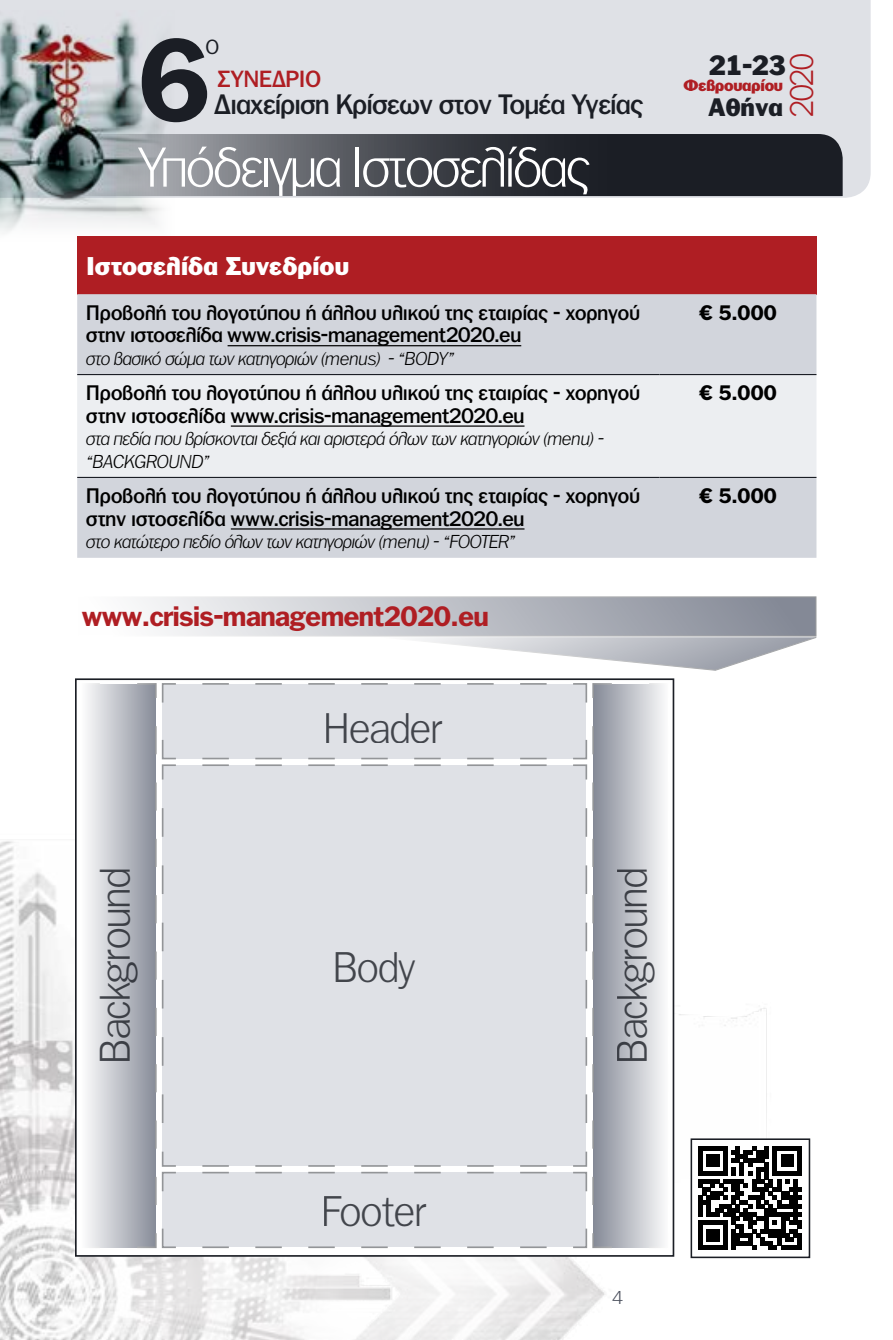
<style>
.page{position:relative;width:893px;height:1340px;background:#fff}
.page>*{position:absolute;margin:0;border:0;box-sizing:border-box;transform-origin:0 0}
.t1{font:700 112.73px "PF Franklin Gothic";color:#1b1e25}
.t2{font:300 54px "PF Franklin Gothic";letter-spacing:-.02em;color:#fff}
.t3{font:300 41.18px "PF Franklin Gothic";color:#1b1e25}
.t4{font:300 31.72px "PF Franklin Gothic";color:#af1e23;scale:.9 1}
.t5{font:27px "PF Franklin Gothic Med";letter-spacing:-.01em;color:#1b1e25}
.t6{font:700 27px "PF Franklin Gothic";letter-spacing:-.02em;color:#af1e23}
.t7{font:900 27px "PF Franklin Gothic";color:#1b1e25}
.t8{font:900 24.75px "PF Franklin Gothic";letter-spacing:.01em;color:#fff}
.t9{font:900 24.3px "PF Franklin Gothic";color:#1b1e25}
.t10{font:22.5px "PF Franklin Gothic Med";color:#af1e23}
.t11{font:20.25px/22.5px "PF Franklin Gothic Med";letter-spacing:.005em;color:#000}
.t12{font:700 20.25px "PF Franklin Gothic";letter-spacing:.015em;color:#000}
.t13{font:19.8px "PF Franklin Gothic";color:#1b1e25}
.t14{font:italic 300 18px/22.5px "PF Franklin Gothic";letter-spacing:-.005em;color:#000}
.t15{font:300 18px "PF Franklin Gothic";color:#4b505d}
.t16{font:900 15.75px "PF Franklin Gothic";letter-spacing:-.015em;color:#af1e23}
</style>
<div class="page">
<div style="left:179px;top:0;width:692px;height:198px;background:#dfe1e6"></div>
<div style="left:0;top:0;width:179px;height:247px;background:#dfe1e6"></div>
<img style="left:0;top:18px;width:179px;height:219px">
<svg style="left:51px;top:134px;width:792px;height:62px;background:#474b51"></svg>
<img style="left:0;top:237px;width:772px;height:1102px">
<svg style="left:380px;top:636px;width:437px;height:35px"></svg>
<div style="left:691px;top:1139px;width:118px;height:118px;background:#fff"></div>
<svg style="left:698px;top:1146px;width:104px;height:103px"></svg>
<div style="left:691px;top:1138px;width:119px;height:120px;border:2px solid #1b1e25"></div>
<div style="left:77px;top:596px;width:739px;height:40px;background:linear-gradient(to right,#fff,#808593);border:1px solid #939598"></div>
<div style="left:77px;top:236px;width:739px;height:58px;background:#af1e23"></div>
<div style="left:77px;top:294px;width:739px;height:264px;background:#d2d5dc"></div>
<div style="left:77px;top:375px;width:739px;height:102px;background:#eceef1"></div>
<hr style="left:77px;top:374px;width:583px;height:1px;background:#1b1e25">
<hr style="left:660px;top:374px;width:156px;height:1px;background:#1b1e25">
<hr style="left:77px;top:477px;width:583px;height:1px;background:#1b1e25">
<hr style="left:660px;top:477px;width:156px;height:1px;background:#1b1e25">
<hr style="left:228px;top:345px;width:293px;height:1px;background:#000">
<hr style="left:231px;top:425px;width:293px;height:2px;background:#000">
<hr style="left:231px;top:528px;width:293px;height:1px;background:#000">
<div style="left:75px;top:678px;width:599px;height:578px;background:#fff;border:2px solid #1b1e25"></div>
<svg style="left:87px;top:683px;width:577px;height:565px;background:#d7d9de"></svg>
<h1 class="t1" style="left:138px;top:14px;width:74px">6</h1>
<p class="t13" style="left:206px;top:36px;width:15px">Ο</p>
<p class="t10" style="left:218px;top:66px;width:104px">ΣΥΝΕΔΡΙΟ</p>
<h3 class="t5" style="left:214px;top:89px;width:431px">Διαχείριση Κρίσεων στον Τομέα Υγείας</h3>
<h2 class="t2" style="left:137px;top:137px;width:454px">Υπόδειγμα Ιστοσελίδας</h2>
<p class="t8" style="left:86px;top:251px;width:264px">Ιστοσελίδα Συνεδρίου</p>
<p class="t11" style="left:86px;top:301px;width:555px">Προβολή του λογοτύπου ή άλλου υλικού της εταιρίας - χορηγού στην ιστοσελίδα www.crisis-management2020.eu</p>
<p class="t14" style="left:86px;top:347px;width:369px">στο βασικό σώμα των κατηγοριών (menus) - “BODY”</p>
<p class="t11" style="left:86px;top:382px;width:555px">Προβολή του λογοτύπου ή άλλου υλικού της εταιρίας - χορηγού στην ιστοσελίδα www.crisis-management2020.eu</p>
<p class="t14" style="left:86px;top:427px;width:519px">στα πεδία που βρίσκονται δεξιά και αριστερά όλων των κατηγοριών (menu) - “BACKGROUND”</p>
<p class="t11" style="left:86px;top:484px;width:555px">Προβολή του λογοτύπου ή άλλου υλικού της εταιρίας - χορηγού στην ιστοσελίδα www.crisis-management2020.eu</p>
<p class="t14" style="left:86px;top:530px;width:431px">στο κατώτερο πεδίο όλων των κατηγοριών (menu) - “FOOTER”</p>
<h3 class="t6" style="left:82px;top:600px;width:409px">www.crisis-management2020.eu</h3>
<h3 class="t3" style="left:325px;top:704px;width:119px">Header</h3>
<h3 class="t4" style="left:784px;top:117px;width:73px;rotate:-90deg">2020</h3>
<h3 class="t7" style="left:708px;top:49px;width:79px">21-23</h3>
<p class="t16" style="left:683px;top:76px;width:101px">Φεβρουαρίου</p>
<p class="t9" style="left:708px;top:92px;width:76px">Αθήνα</p>
<p class="t12" style="left:699px;top:301px;width:79px">€ 5.000</p>
<p class="t12" style="left:699px;top:381px;width:79px">€ 5.000</p>
<p class="t12" style="left:699px;top:484px;width:79px">€ 5.000</p>
<h3 class="t3" style="left:92px;top:1063px;width:197px;rotate:-90deg">Background</h3>
<h3 class="t3" style="left:609px;top:1063px;width:197px;rotate:-90deg">Background</h3>
<h3 class="t3" style="left:333px;top:944px;width:84px">Body</h3>
<h3 class="t3" style="left:323px;top:1188px;width:105px">Footer</h3>
<p class="t15" style="left:612px;top:1287px;width:12px">4</p>
</div>
